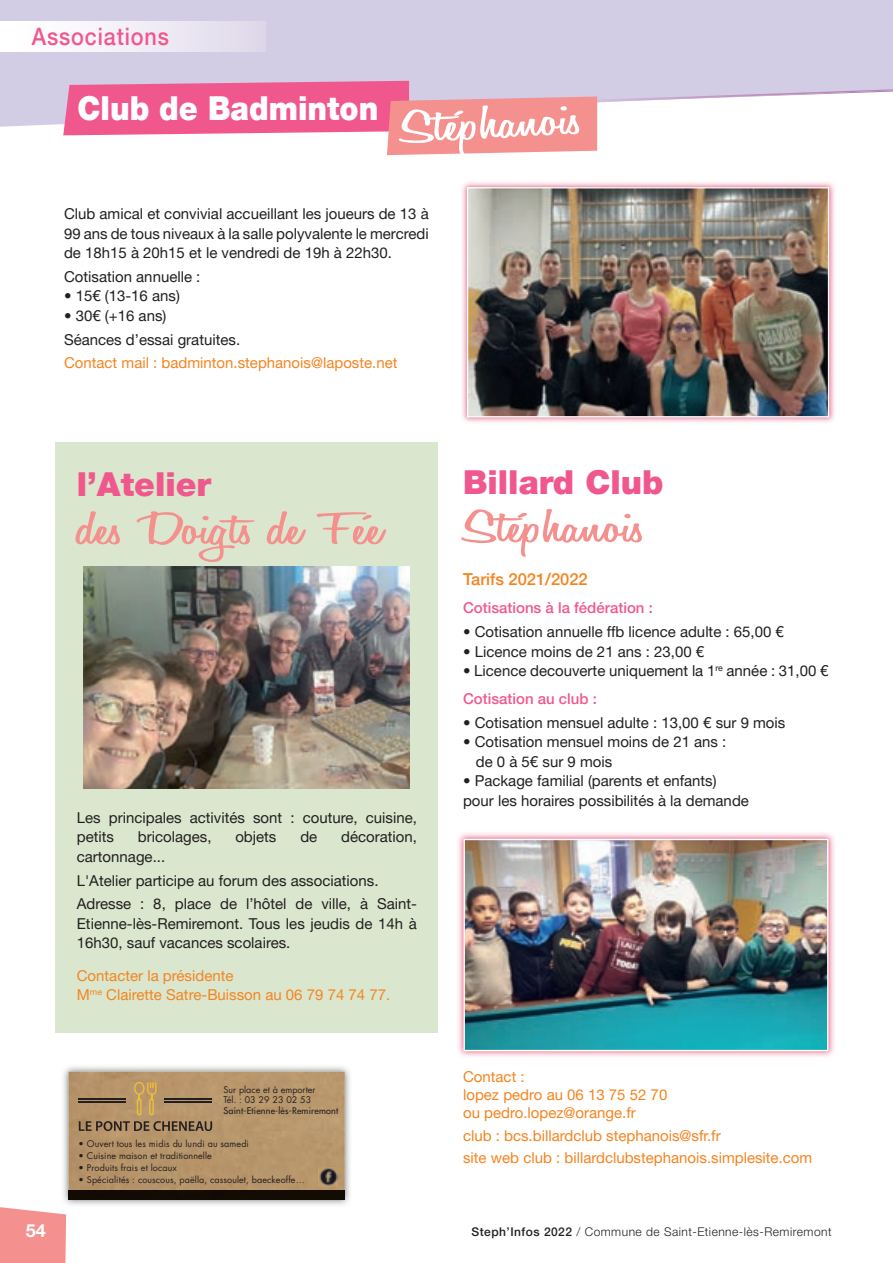
<style>
.page{position:relative;width:893px;height:1263px;background:#fff}
.page>*{position:absolute;margin:0;border:0;box-sizing:border-box;transform-origin:0 0}
.t1{font:600 48px "Honey Script";color:#f4918e;scale:1.72 1}
.t2{font:600 48px "Honey Script";color:#fff;scale:1.72 1}
.t3{font:900 33px "Helvetica Neue LT Std";color:#f0588d}
.t4{font:900 33px "Helvetica Neue LT Std";color:#fff;scale:.92 1}
.t5{font:500 24px "Helvetica Neue LT Std";letter-spacing:.04em;color:#f0588d;scale:.9 1}
.t6{font:700 18px "Helvetica Neue LT Std";color:#fff}
.t7{font:500 16.5px "Helvetica Neue LT Std";color:#f58420}
.t8{font:15px/19.5px "Helvetica Neue LT Std";color:#231f20}
.t9{font:15px/18px "Helvetica Neue LT Std";color:#f58420}
.t10{font:500 15px "Helvetica Neue LT Std";color:#f0588d}
.t11{font:300 12px "Helvetica Neue LT Std";letter-spacing:.04em;color:#231f20}
.t12{font:9px/10.8px "Futura Std";letter-spacing:.01em;color:#231f20}
.t13{font:500 9px "Futura Std";letter-spacing:.02em;color:#231f20}
.s1{font-weight:500;color:#f0588d}
.s2{font-weight:500}
</style>
<div class="page">
<img style="left:462px;top:182px;width:373px;height:241px">
<img style="left:467px;top:187px;width:362px;height:230px">
<img style="left:458px;top:833px;width:376px;height:224px">
<img style="left:463px;top:839px;width:365px;height:212px">
<img style="left:63px;top:1066px;width:287px;height:139px">
<div style="left:68px;top:1071px;width:277px;height:120px;background:#b8956b"></div>
<svg style="left:79px;top:1121px;width:133px;height:10px"></svg>
<hr style="left:78px;top:1098px;width:48px;height:1px;background:#231f20">
<hr style="left:78px;top:1101px;width:48px;height:2px;background:#231f20">
<hr style="left:164px;top:1098px;width:48px;height:1px;background:#231f20">
<hr style="left:164px;top:1101px;width:48px;height:2px;background:#231f20">
<svg style="left:134px;top:1082px;width:23px;height:33px"></svg>
<div style="left:68px;top:1191px;width:277px;height:8px;background:#120b03"></div>
<img style="left:319px;top:1167px;width:19px;height:19px">
<div style="left:56px;top:442px;width:382px;height:590px;background:#dae7ce"></div>
<svg style="left:0;top:1207px;width:66px;height:56px;background:#f49896"></svg>
<div style="left:0;top:0;width:893px;height:127px;background:#d2cce5"></div>
<div style="left:0;top:21px;width:266px;height:30px;background:linear-gradient(to right,#fff,#e0d9eb)"></div>
<svg style="left:63px;top:81px;width:830px;height:74px"></svg>
<img style="left:84px;top:567px;width:326px;height:221px">
<h3 class="t5" style="left:32px;top:22px;width:154px">Associations</h3>
<h2 class="t4" style="left:77px;top:88px;width:329px">Club de Badminton</h2>
<h1 class="t2" style="left:399px;top:99px;width:107px;rotate:-3deg">Stéphanois</h1>
<p class="t8" style="left:64px;top:204px;width:366px;text-align:justify">Club amical et convivial accueillant les joueurs de 13 à 99 ans de tous niveaux à la salle polyvalente le mercredi de 18h15 à 20h15 et le vendredi de 19h à 22h30.</p>
<p class="t8" style="left:64px;top:267px;width:138px">Cotisation annuelle :</p>
<p class="t8" style="left:64px;top:286px;width:117px">• 15€ (13-16 ans)</p>
<p class="t8" style="left:64px;top:303px;width:178px;line-height:23.7px">• 30€ (+16 ans)<br>Séances d’essai gratuites.</p>
<p class="t9" style="left:64px;top:354px;width:335px">Contact mail : badminton.stephanois@laposte.net</p>
<h2 class="t3" style="left:77px;top:464px;width:136px">l’Atelier</h2>
<h1 class="t1" style="left:77px;top:500px;width:179px">des Doigts de Fée</h1>
<p class="t8" style="left:77px;top:808px;width:342px">Les principales activités sont : couture, cuisine, petits</p>
<p class="t8" style="left:138px;top:827px;width:75px">bricolages,</p>
<p class="t8" style="left:235px;top:827px;width:43px">objets</p>
<p class="t8" style="left:300px;top:827px;width:18px">de</p>
<p class="t8" style="left:341px;top:827px;width:77px">décoration,</p>
<p class="t8" style="left:77px;top:844px;width:342px;line-height:23.7px">cartonnage...<br>L'Atelier participe au forum des associations.<br>Adresse : 8, place de l’hôtel de ville, à Saint-</p>
<p class="t8" style="left:77px;top:914px;width:342px">Etienne-lès-Remiremont. Tous les jeudis de 14h à<br>16h30, sauf vacances scolaires.</p>
<p class="t9" style="left:77px;top:965px;width:315px;line-height:19.5px">Contacter la présidente<br>M<sup>me</sup> Clairette Satre-Buisson au 06 79 74 74 77.</p>
<p class="t12" style="left:224px;top:1084px;width:94px">Sur place et à emporter<br>Tél. : 03 29 23 02 53</p>
<p class="t13" style="left:224px;top:1105px;width:116px">Saint-Etienne-lès-Remiremont</p>
<p class="t12" style="left:79px;top:1138px;width:172px">• Ouvert tous les midis du lundi au samedi</p>
<p class="t12" style="left:79px;top:1150px;width:135px">• Cuisine maison et traditionnelle</p>
<p class="t12" style="left:79px;top:1162px;width:100px">• Produits frais et locaux</p>
<p class="t12" style="left:79px;top:1174px;width:228px">• Spécialités : couscous, paëlla, cassoulet, baeckeoffe…</p>
<h2 class="t3" style="left:463px;top:462px;width:202px">Billard Club</h2>
<h1 class="t1" style="left:463px;top:498px;width:107px">Stéphanois</h1>
<p class="t7" style="left:463px;top:569px;width:126px">Tarifs 2021/2022</p>
<p class="t10" style="left:463px;top:599px;width:191px">Cotisations à la fédération :</p>
<p class="t8" style="left:463px;top:622px;width:322px">• Cotisation annuelle ffb licence adulte : 65,00 €</p>
<p class="t8" style="left:463px;top:641px;width:243px">• Licence moins de 21 ans : 23,00 €</p>
<p class="t8" style="left:463px;top:656px;width:367px;line-height:28px">• Licence decouverte uniquement la 1<sup>re</sup> année : 31,00 €<br><span class="s1">Cotisation au club :</span></p>
<p class="t8" style="left:463px;top:712px;width:324px">• Cotisation mensuel adulte : 13,00 € sur 9 mois</p>
<p class="t8" style="left:476px;top:732px;width:252px;text-indent:-13px">• Cotisation mensuel moins de 21 ans : de 0 à 5€ sur 9 mois</p>
<p class="t8" style="left:463px;top:771px;width:287px">• Package familial (parents et enfants) pour les horaires possibilités à la demande</p>
<p class="t9" style="left:463px;top:1068px;width:206px">Contact :<br>lopez pedro au 06 13 75 52 70 ou pedro.lopez@orange.fr</p>
<p class="t9" style="left:463px;top:1124px;width:351px;line-height:22.2px">club : bcs.billardclub stephanois@sfr.fr<br>site web club : billardclubstephanois.simplesite.com</p>
<p class="t6" style="left:26px;top:1220px;width:22px">54</p>
<p class="t11" style="left:472px;top:1224px;width:362px"><span class="s2">Steph’Infos 2022</span> / Commune de Saint-Etienne-lès-Remiremont</p>
</div>
